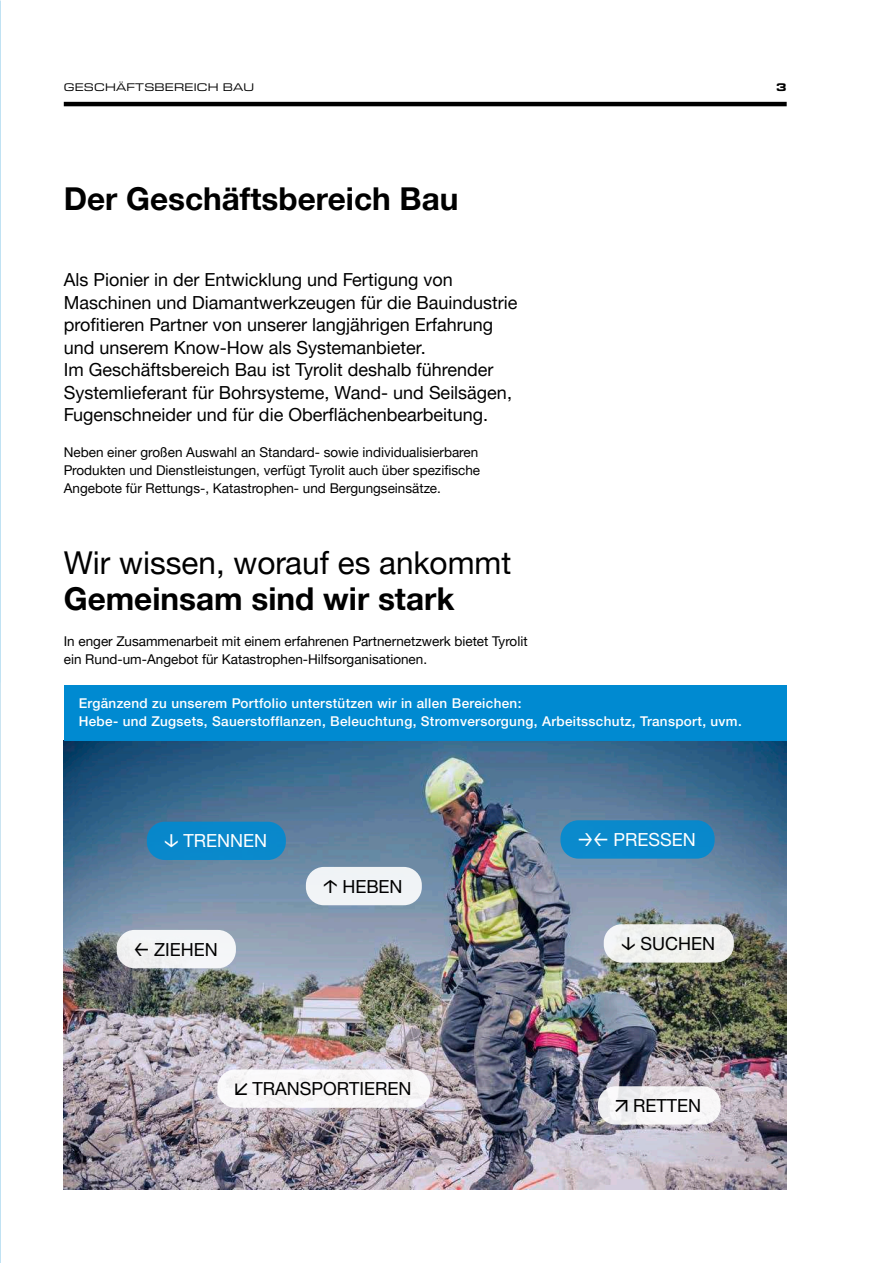
<style>
.page{position:relative;width:893px;height:1263px;background:#fff}
.page>*{position:absolute;margin:0;border:0;box-sizing:border-box;transform-origin:0 0}
.t1{font:700 31.5px "Helvetica Neue LTW1 G";color:#000}
.t2{font:31.5px "Helvetica Neue LTW1 G";color:#000}
.t3{font:18px/22.5px "Helvetica Neue LTW1 G";color:#000}
.t4{font:18px "Helvetica Neue LTW1 G";color:#fff}
.t5{font:13.5px/18px "Helvetica Neue LTW1 G";color:#000}
.t6{font:500 13.5px/18px "Helvetica Neue LTW1 G";letter-spacing:.025em;color:#fff}
.t7{font:expanded 11.25px "Eurostile Next W1 G";letter-spacing:.02em;color:#000}
.t8{font:700 expanded 11.25px "Eurostile Next W1 G";color:#000}
.s1{font-family:"Helvetica Now Text"}
</style>
<div class="page">
<hr style="left:64px;top:102px;width:723px;height:4px;background:#000">
<img style="left:64px;top:741px;width:723px;height:448px">
<div style="left:64px;top:686px;width:723px;height:55px;background:#008ad1"></div>
<div style="left:117px;top:930px;width:119px;height:38px;background:#f3f5f7;border-radius:18px"></div>
<div style="left:147px;top:822px;width:139px;height:38px;background:#0988cb;border-radius:18px"></div>
<div style="left:306px;top:867px;width:116px;height:38px;background:#f0f3f6;border-radius:18px"></div>
<div style="left:560px;top:820px;width:155px;height:39px;background:#0a8acc;border-radius:18px"></div>
<div style="left:604px;top:924px;width:130px;height:38px;background:#f1f1ee;border-radius:18px"></div>
<div style="left:598px;top:1086px;width:123px;height:38px;background:linear-gradient(to right,#efeff1,#faf9fa);border-radius:18px"></div>
<div style="left:217px;top:1069px;width:213px;height:39px;background:#f9f8f8;border-radius:18px"></div>
<p class="t7" style="left:64px;top:80px;width:192px">GESCHÄFTSBEREICH BAU</p>
<p class="t8" style="left:776px;top:80px;width:12px">3</p>
<h1 class="t1" style="left:64px;top:179px;width:396px">Der Geschäftsbereich Bau</h1>
<p class="t3" style="left:64px;top:269px;width:455px">Als Pionier in der Entwicklung und Fertigung von Maschinen und Diamantwerkzeugen für die Bauindustrie profitieren Partner von unserer langjährigen Erfahrung und unserem Know-How als Systemanbieter.<br>Im Geschäftsbereich Bau ist Tyrolit deshalb führender Systemlieferant für Bohrsysteme, Wand- und Seilsägen, Fugenschneider und für die Oberflächenbearbeitung.</p>
<p class="t5" style="left:64px;top:443px;width:418px">Neben einer großen Auswahl an Standard- sowie individualisierbaren<br>Produkten und Dienstleistungen, verfügt Tyrolit auch über spezifische<br>Angebote für Rettungs-, Katastrophen- und Bergungseinsätze.</p>
<h1 class="t2" style="left:64px;top:544px;width:449px">Wir wissen, worauf es ankommt</h1>
<h1 class="t1" style="left:64px;top:580px;width:392px">Gemeinsam sind wir stark</h1>
<p class="t5" style="left:64px;top:632px;width:465px">In enger Zusammenarbeit mit einem erfahrenen Partnernetzwerk bietet Tyrolit ein Rund-um-Angebot für Katastrophen-Hilfsorganisationen.</p>
<p class="t6" style="left:79px;top:694px;width:665px">Ergänzend zu unserem Portfolio unterstützen wir in allen Bereichen:<br>Hebe- und Zugsets, Sauerstofflanzen, Beleuchtung, Stromversorgung, Arbeitsschutz, Transport, uvm.</p>
<p class="t4" style="left:164px;top:830px;width:105px"><span class="s1">↓</span> TRENNEN</p>
<p class="t3" style="left:134px;top:938px;width:85px"><span class="s1">←</span> ZIEHEN</p>
<p class="t3" style="left:323px;top:875px;width:81px"><span class="s1">↑</span> HEBEN</p>
<p class="t3" style="left:235px;top:1077px;width:178px"><span class="s1">↙</span> TRANSPORTIEREN</p>
<p class="t4" style="left:578px;top:828px;width:119px"><span class="s1">→←</span> PRESSEN</p>
<p class="t3" style="left:621px;top:932px;width:96px"><span class="s1">↓</span> SUCHEN</p>
<p class="t3" style="left:615px;top:1094px;width:87px"><span class="s1">↗</span> RETTEN</p>
</div>
